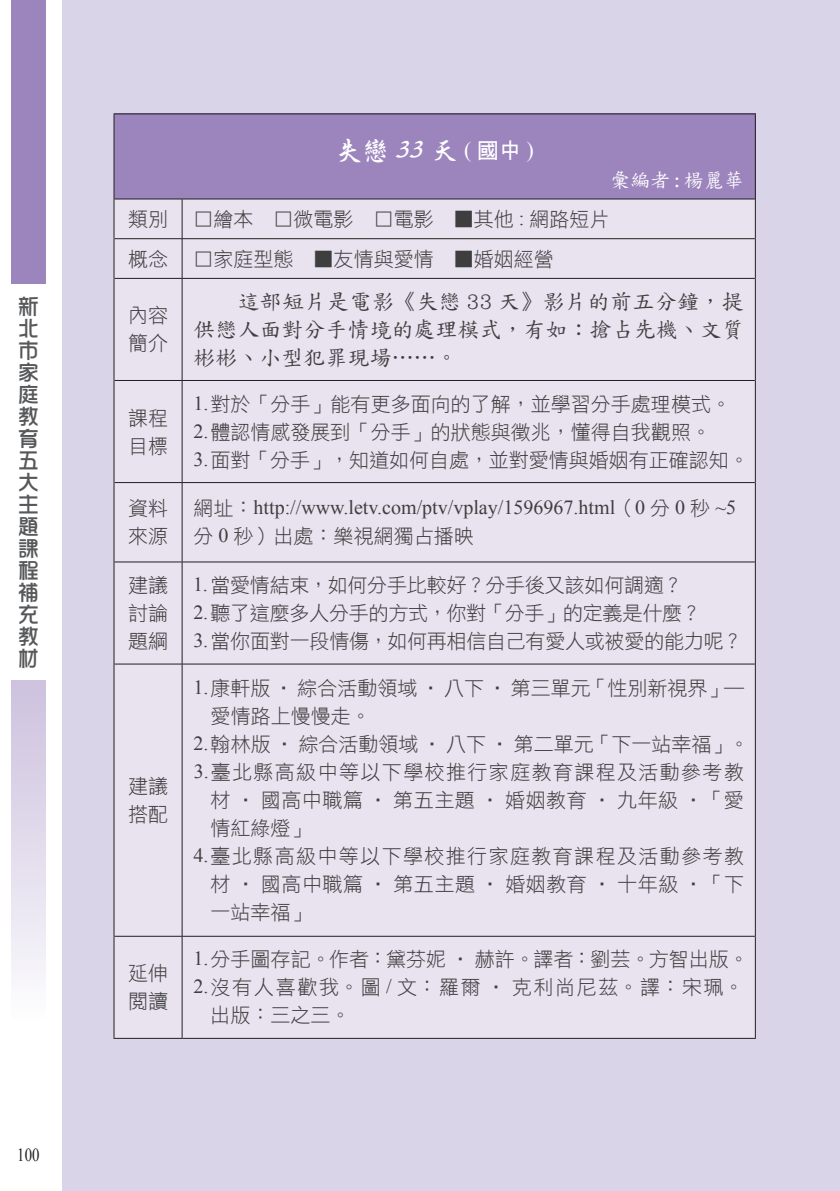
<style>
.page{position:relative;width:840px;height:1191px;background:#fff}
.page>*{position:absolute;margin:0;border:0;box-sizing:border-box;transform-origin:0 0}
.t1{font:28px "Singkai EG Bold Big 5";letter-spacing:.1em;color:#fff}
.t2{font:22px/28px "DF Biao Kai W5 WINP BF";color:#3e3e3f;text-align:justify}
.t3{font:22px/22px "DF Hua Zong W5 WINP BF";color:#57585a;text-align:justify}
.t4{font:20px/28px "DF Hei W3 WINP BF";color:#3e3e3f}
.t5{font:20px "DF Hei W3 WINP BF";letter-spacing:.07em;color:#3e3e3f}
.t6{font:20px "Times New Roman";color:#3e3e3f}
.t7{font:20px "DF Hei W3 WINP BF";letter-spacing:.025em;color:#3e3e3f}
.t8{font:20px "DF Hei W3 WINP BF";letter-spacing:.085em;color:#3e3e3f}
.t9{font:20px "DF Biao Kai W5 WINP BF";color:#fff}
.t10{font:18.4px "Times New Roman";color:#231f20;scale:.8 1}
.s1{font-family:"Times New Roman";font-size:22px}
.s2{font-family:"DF Hei W7 WINP BF";font-size:22px}
.s3{font-family:"Times New Roman"}
.s4{font-family:"DF Hei W3 WINP BF"}
</style>
<div class="page">
<div style="left:62px;top:0;width:777px;height:1191px;background:#dad4e9"></div>
<div style="left:11px;top:0;width:34px;height:283px;background:#9c85bd"></div>
<div style="left:11px;top:680px;width:34px;height:511px;background:linear-gradient(to bottom,#d0c5e0,#fff)"></div>
<div style="left:114px;top:114px;width:641px;height:85px;background:#9c85bd"></div>
<div style="left:114px;top:200px;width:640px;height:837px;background:#e9e2ef"></div>
<hr style="left:114px;top:199px;width:68px;height:1px;background:#231f20">
<hr style="left:182px;top:199px;width:572px;height:1px;background:#231f20">
<hr style="left:182px;top:199px;width:1px;height:39px;background:#231f20">
<hr style="left:114px;top:238px;width:68px;height:1px;background:#231f20">
<hr style="left:182px;top:238px;width:572px;height:1px;background:#231f20">
<hr style="left:182px;top:239px;width:1px;height:39px;background:#231f20">
<hr style="left:114px;top:278px;width:68px;height:1px;background:#231f20">
<hr style="left:182px;top:278px;width:572px;height:1px;background:#231f20">
<hr style="left:182px;top:279px;width:1px;height:101px;background:#231f20">
<hr style="left:114px;top:380px;width:68px;height:1px;background:#231f20">
<hr style="left:182px;top:380px;width:572px;height:1px;background:#231f20">
<hr style="left:182px;top:381px;width:1px;height:101px;background:#231f20">
<hr style="left:114px;top:482px;width:68px;height:1px;background:#231f20">
<hr style="left:182px;top:482px;width:572px;height:1px;background:#231f20">
<hr style="left:182px;top:483px;width:1px;height:79px;background:#231f20">
<hr style="left:114px;top:561px;width:68px;height:1px;background:#231f20">
<hr style="left:182px;top:561px;width:572px;height:1px;background:#231f20">
<hr style="left:182px;top:562px;width:1px;height:102px;background:#231f20">
<hr style="left:114px;top:663px;width:68px;height:1px;background:#231f20">
<hr style="left:182px;top:663px;width:572px;height:1px;background:#231f20">
<hr style="left:182px;top:664px;width:1px;height:272px;background:#231f20">
<hr style="left:114px;top:936px;width:68px;height:1px;background:#231f20">
<hr style="left:182px;top:936px;width:572px;height:1px;background:#231f20">
<hr style="left:182px;top:936px;width:1px;height:101px;background:#231f20">
<hr style="left:113px;top:113px;width:69px;height:1px;background:#231f20">
<hr style="left:113px;top:114px;width:1px;height:85px;background:#231f20">
<hr style="left:182px;top:113px;width:573px;height:1px;background:#231f20">
<hr style="left:754px;top:114px;width:1px;height:85px;background:#231f20">
<hr style="left:113px;top:199px;width:1px;height:40px;background:#231f20">
<hr style="left:754px;top:199px;width:1px;height:40px;background:#231f20">
<hr style="left:113px;top:239px;width:1px;height:39px;background:#231f20">
<hr style="left:754px;top:239px;width:1px;height:39px;background:#231f20">
<hr style="left:113px;top:278px;width:1px;height:102px;background:#231f20">
<hr style="left:754px;top:278px;width:1px;height:102px;background:#231f20">
<hr style="left:113px;top:380px;width:1px;height:102px;background:#231f20">
<hr style="left:754px;top:380px;width:1px;height:102px;background:#231f20">
<hr style="left:113px;top:482px;width:1px;height:80px;background:#231f20">
<hr style="left:754px;top:482px;width:1px;height:80px;background:#231f20">
<hr style="left:113px;top:562px;width:1px;height:102px;background:#231f20">
<hr style="left:754px;top:562px;width:1px;height:102px;background:#231f20">
<hr style="left:113px;top:664px;width:1px;height:272px;background:#231f20">
<hr style="left:754px;top:664px;width:1px;height:272px;background:#231f20">
<hr style="left:113px;top:936px;width:1px;height:101px;background:#231f20">
<hr style="left:754px;top:936px;width:1px;height:101px;background:#231f20">
<hr style="left:113px;top:1037px;width:69px;height:1px;background:#231f20">
<hr style="left:182px;top:1037px;width:573px;height:1px;background:#231f20">
<p class="t3" style="left:17px;top:295px;width:23px">新北市家庭教育五大主題課程補充教材</p>
<p class="t10" style="left:17px;top:1142px;width:29px">100</p>
<h1 class="t1" style="left:334px;top:136px;width:201px">失戀33天<span class="s1">(</span><span class="s2">國中</span><span class="s1">)</span></h1>
<p class="t9" style="left:609px;top:170px;width:135px">彙編者 : 楊麗華</p>
<p class="t4" style="left:128px;top:205px;width:41px">類別</p>
<p class="t4" style="left:193px;top:205px;width:417px">□繪本 □微電影 □電影 ▓其他 <span class="s3">:</span> 網路短片</p>
<p class="t4" style="left:128px;top:244px;width:41px">概念</p>
<p class="t4" style="left:193px;top:244px;width:361px">□家庭型態 ▓友情與愛情 ▓婚姻經營</p>
<p class="t4" style="left:128px;top:301px;width:41px">內容簡介</p>
<p class="t2" style="left:193px;top:287px;width:551px;text-indent:44px">這部短片是電影《失戀 33 天》影片的前五分鐘，提供戀人面對分手情境的處理模式，有如：搶占先機、文質彬彬、小型犯罪現場……。</p>
<p class="t4" style="left:128px;top:403px;width:42px">課程目標</p>
<p class="t4" style="left:193px;top:389px;width:556px"><span class="s3">1.</span>對於「分手」能有更多面向的了解，並學習分手處理模式。<br><span class="s3">2.</span>體認情感發展到「分手」的狀態與徵兆，懂得自我觀照。<br><span class="s3">3.</span>面對「分手」，知道如何自處，並對愛情與婚姻有正確認知。</p>
<p class="t4" style="left:128px;top:494px;width:42px">資料來源</p>
<p class="t6" style="left:193px;top:494px;width:544px"><span class="s4">網址：</span>http://www.letv.com/ptv/vplay/1596967.html<span class="s4">（</span>0 <span class="s4">分</span> 0 <span class="s4">秒</span> ~5</p>
<p class="t4" style="left:193px;top:522px;width:281px">分 <span class="s3">0</span> 秒）出處：樂視網獨占播映</p>
<p class="t4" style="left:128px;top:571px;width:41px;text-align:justify">建議討論題綱</p>
<p class="t4" style="left:193px;top:571px;width:551px"><span class="s3">1.</span>當愛情結束，如何分手比較好？分手後又該如何調適？<br><span class="s3">2.</span>聽了這麼多人分手的方式，你對「分手」的定義是什麼？<br><span class="s3">3.</span>當你面對一段情傷，如何再相信自己有愛人或被愛的能力呢？</p>
<p class="t4" style="left:128px;top:772px;width:41px">建議搭配</p>
<p class="t4" style="left:128px;top:959px;width:41px">延伸閱讀</p>
<p class="t4" style="left:193px;top:674px;width:551px"><span class="s3">1.</span>康軒版 ‧ 綜合活動領域 ‧ 八下 ‧ 第三單元「性別新視界」―</p>
<p class="t4" style="left:210px;top:702px;width:161px">愛情路上慢慢走。</p>
<p class="t4" style="left:193px;top:730px;width:556px"><span class="s3">2.</span>翰林版 ‧ 綜合活動領域 ‧ 八下 ‧ 第二單元「下一站幸福」。</p>
<p class="t5" style="left:193px;top:762px;width:551px"><span class="s3">3.</span>臺北縣高級中等以下學校推行家庭教育課程及活動參考教</p>
<p class="t7" style="left:210px;top:790px;width:534px">材 ‧ 國高中職篇 ‧ 第五主題 ‧ 婚姻教育 ‧ 九年級 ‧「愛</p>
<p class="t4" style="left:210px;top:814px;width:101px">情紅綠燈」</p>
<p class="t5" style="left:193px;top:846px;width:552px"><span class="s3">4.</span>臺北縣高級中等以下學校推行家庭教育課程及活動參考教</p>
<p class="t7" style="left:210px;top:874px;width:534px">材 ‧ 國高中職篇 ‧ 第五主題 ‧ 婚姻教育 ‧ 十年級 ‧「下</p>
<p class="t4" style="left:210px;top:898px;width:101px">一站幸福」</p>
<p class="t4" style="left:193px;top:945px;width:556px"><span class="s3">1.</span>分手圖存記。作者：黛芬妮 ‧ 赫許。譯者：劉芸。方智出版。</p>
<p class="t8" style="left:193px;top:977px;width:551px"><span class="s3">2.</span>沒有人喜歡我。圖 <span class="s3">/</span> 文：羅爾 ‧ 克利尚尼茲。譯：宋珮。</p>
<p class="t4" style="left:210px;top:1001px;width:141px">出版：三之三。</p>
</div>
